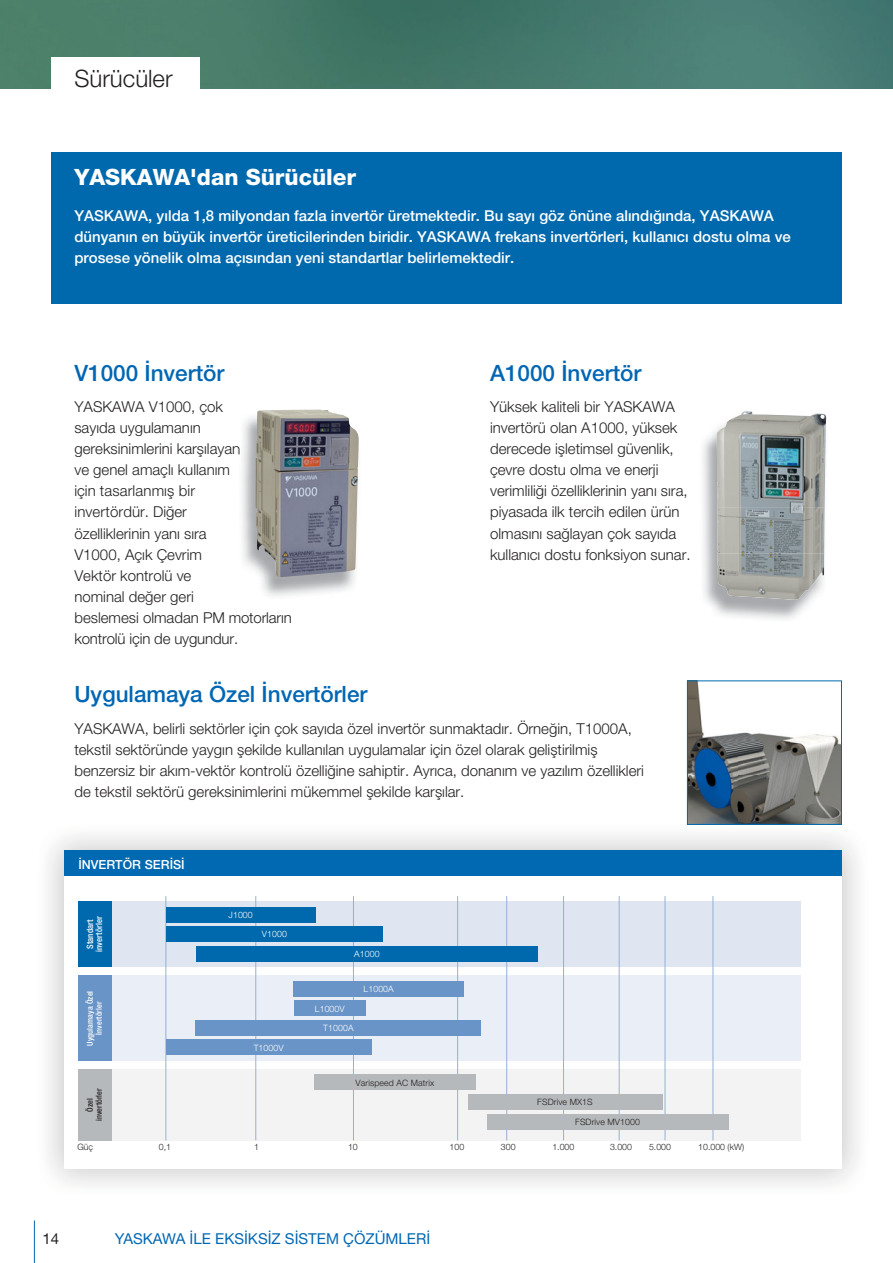
<style>
.page{position:relative;width:893px;height:1263px;background:#fff}
.page>*{position:absolute;margin:0;border:0;box-sizing:border-box;transform-origin:0 0}
.t1{font:300 24px "Helvetica Neue LT Pro";color:#231f20}
.t2{font:500 22.5px "Helvetica Neue LT Pro";color:#0066b3}
.t3{font:800 22.5px "Helvetica Neue LT Pro";color:#fff}
.t4{font:300 15px/21px "Helvetica Neue LT Pro";color:#231f20}
.t5{font:500 15px/21px "Helvetica Neue LT Pro";color:#fff}
.t6{font:15px "Helvetica Neue LT Pro";color:#0066b3}
.t7{font:15px "Helvetica Neue LT Pro";color:#231f20}
.t8{font:500 12.6px "Helvetica Neue LT Pro";color:#fff}
.t9{font:300 8.7px "Helvetica Neue LT Pro";letter-spacing:.01em;color:#231f20}
.t10{font:300 8.7px "Helvetica Neue LT Pro";letter-spacing:.01em;color:#fff}
.t11{font:500 condensed 8.7px/9px "Helvetica Neue LT Pro";letter-spacing:.01em;color:#fff;text-align:center}
.t12{font:500 condensed 8.1px/9px "Helvetica Neue LT Pro";letter-spacing:.01em;color:#fff;text-align:center}
.t13{font:500 condensed 8.1px/9px "Helvetica Neue LT Pro";letter-spacing:.01em;color:#231f20;text-align:center}
</style>
<div class="page">
<div style="left:51px;top:152px;width:791px;height:152px;background:#0069ad"></div>
<img style="left:0;top:0;width:893px;height:88px">
<hr style="left:34px;top:1220px;width:1px;height:43px;background:#0066b3">
<div style="left:51px;top:57px;width:149px;height:43px;background:#fff"></div>
<img style="left:242px;top:417px;width:113px;height:180px">
<img style="left:256px;top:409px;width:103px;height:168px">
<img style="left:702px;top:417px;width:125px;height:202px">
<img style="left:741px;top:411px;width:84px;height:4px">
<img style="left:717px;top:415px;width:109px;height:138px">
<img style="left:718px;top:553px;width:106px;height:47px">
<div style="left:64px;top:850px;width:778px;height:26px;background:#0069b1"></div>
<div style="left:111px;top:1069px;width:690px;height:71px;background:#f3f3f3"></div>
<div style="left:111px;top:975px;width:690px;height:86px;background:#eaeef7"></div>
<div style="left:111px;top:901px;width:690px;height:66px;background:#dfe5f1"></div>
<hr style="left:353px;top:896px;width:1px;height:244px;background:#95b0d6">
<hr style="left:665px;top:896px;width:1px;height:244px;background:#95b0d6">
<hr style="left:619px;top:896px;width:1px;height:244px;background:#95b0d6">
<hr style="left:563px;top:896px;width:1px;height:244px;background:#95b0d6">
<hr style="left:506px;top:896px;width:1px;height:244px;background:#95b0d6">
<hr style="left:457px;top:896px;width:1px;height:244px;background:#95b0d6">
<hr style="left:255px;top:896px;width:1px;height:244px;background:#95b0d6">
<hr style="left:166px;top:896px;width:1px;height:244px;background:#95b0d6">
<hr style="left:713px;top:896px;width:1px;height:244px;background:#95b0d6">
<div style="left:196px;top:946px;width:342px;height:16px;background:#0069ad"></div>
<div style="left:166px;top:926px;width:217px;height:16px;background:#0069ad"></div>
<div style="left:166px;top:907px;width:149px;height:16px;background:#0069ad"></div>
<div style="left:78px;top:901px;width:33px;height:66px;background:#0069ad"></div>
<div style="left:314px;top:1074px;width:161px;height:16px;background:#b5b9bb"></div>
<div style="left:468px;top:1094px;width:194px;height:16px;background:#b5b9bb"></div>
<div style="left:78px;top:1069px;width:33px;height:71px;background:#b5b9bb"></div>
<div style="left:294px;top:1000px;width:72px;height:16px;background:#6994c7"></div>
<div style="left:196px;top:1020px;width:285px;height:16px;background:#6994c7"></div>
<div style="left:166px;top:1039px;width:205px;height:16px;background:#6994c7"></div>
<div style="left:78px;top:975px;width:33px;height:86px;background:#6994c7"></div>
<div style="left:294px;top:981px;width:170px;height:16px;background:#6994c7"></div>
<div style="left:487px;top:1114px;width:241px;height:16px;background:#b5b9bb"></div>
<img style="left:689px;top:682px;width:151px;height:141px">
<div style="left:687px;top:680px;width:155px;height:145px;border:1px solid #0069ad"></div>
<h1 class="t1" style="left:74px;top:70px;width:100px">Sürücüler</h1>
<h2 class="t3" style="left:74px;top:169px;width:283px">YASKAWA'dan Sürücüler</h2>
<p class="t5" style="left:74px;top:207px;width:718px">YASKAWA, yılda 1,8 milyondan fazla invertör üretmektedir. Bu sayı göz önüne alındığında, YASKAWA dünyanın en büyük invertör üreticilerinden biridir. YASKAWA frekans invertörleri, kullanıcı dostu olma ve prosese yönelik olma açısından yeni standartlar belirlemektedir.</p>
<h2 class="t2" style="left:74px;top:365px;width:152px">V1000 İnvertör</h2>
<p class="t4" style="left:74px;top:398px;width:219px">YASKAWA V1000, çok<br>sayıda uygulamanın gereksinimlerini karşılayan<br>ve genel amaçlı kullanım<br>için tasarlanmış bir<br>invertördür. Diğer<br>özelliklerinin yanı sıra<br>V1000, Açık Çevrim<br>Vektör kontrolü ve<br>nominal değer geri<br>beslemesi olmadan PM motorların kontrolü için de uygundur.</p>
<h2 class="t2" style="left:490px;top:365px;width:153px">A1000 İnvertör</h2>
<p class="t4" style="left:490px;top:398px;width:202px">Yüksek kaliteli bir YASKAWA invertörü olan A1000, yüksek derecede işletimsel güvenlik, çevre dostu olma ve enerji verimliliği özelliklerinin yanı sıra, piyasada ilk tercih edilen ürün olmasını sağlayan çok sayıda kullanıcı dostu fonksiyon sunar.</p>
<h2 class="t2" style="left:74px;top:686px;width:295px">Uygulamaya Özel İnvertörler</h2>
<p class="t4" style="left:74px;top:720px;width:571px">YASKAWA, belirli sektörler için çok sayıda özel invertör sunmaktadır. Örneğin, T1000A, tekstil sektöründe yaygın şekilde kullanılan uygulamalar için özel olarak geliştirilmiş benzersiz bir akım-vektör kontrolü özelliğine sahiptir. Ayrıca, donanım ve yazılım özellikleri de tekstil sektörü gereksinimlerini mükemmel şekilde karşılar.</p>
<p class="t8" style="left:78px;top:860px;width:108px">İNVERTÖR SERİSİ</p>
<p class="t11" style="left:87px;top:952px;width:37px;rotate:-90deg">Standart invertörler</p>
<p class="t12" style="left:87px;top:1045px;width:56px;rotate:-90deg">Uygulamaya Özel<br>İnvertörler</p>
<p class="t13" style="left:87px;top:1121px;width:35px;rotate:-90deg">Özel invertörler</p>
<p class="t10" style="left:229px;top:912px;width:26px">J1000</p>
<p class="t10" style="left:262px;top:931px;width:27px">V1000</p>
<p class="t10" style="left:254px;top:1044px;width:32px">T1000V</p>
<p class="t10" style="left:354px;top:951px;width:27px">A1000</p>
<p class="t10" style="left:315px;top:1005px;width:31px">L1000V</p>
<p class="t10" style="left:323px;top:1025px;width:32px">T1000A</p>
<p class="t10" style="left:364px;top:986px;width:32px">L1000A</p>
<p class="t9" style="left:356px;top:1079px;width:80px">Varispeed AC Matrix</p>
<p class="t9" style="left:537px;top:1099px;width:57px">FSDrive MX1S</p>
<p class="t9" style="left:575px;top:1119px;width:66px">FSDrive MV1000</p>
<p class="t9" style="left:77px;top:1143px;width:17px">Güç</p>
<p class="t9" style="left:159px;top:1143px;width:14px">0,1</p>
<p class="t9" style="left:254px;top:1143px;width:6px">1</p>
<p class="t9" style="left:348px;top:1143px;width:11px">10</p>
<p class="t9" style="left:450px;top:1143px;width:16px">100</p>
<p class="t9" style="left:501px;top:1143px;width:16px">300</p>
<p class="t9" style="left:552px;top:1143px;width:23px">1.000</p>
<p class="t9" style="left:610px;top:1143px;width:23px">3.000</p>
<p class="t9" style="left:649px;top:1143px;width:23px">5.000</p>
<p class="t9" style="left:698px;top:1143px;width:47px">10.000 (kW)</p>
<p class="t7" style="left:43px;top:1233px;width:18px">14</p>
<p class="t6" style="left:115px;top:1233px;width:317px">YASKAWA İLE EKSİKSİZ SİSTEM ÇÖZÜMLERİ</p>
</div>
